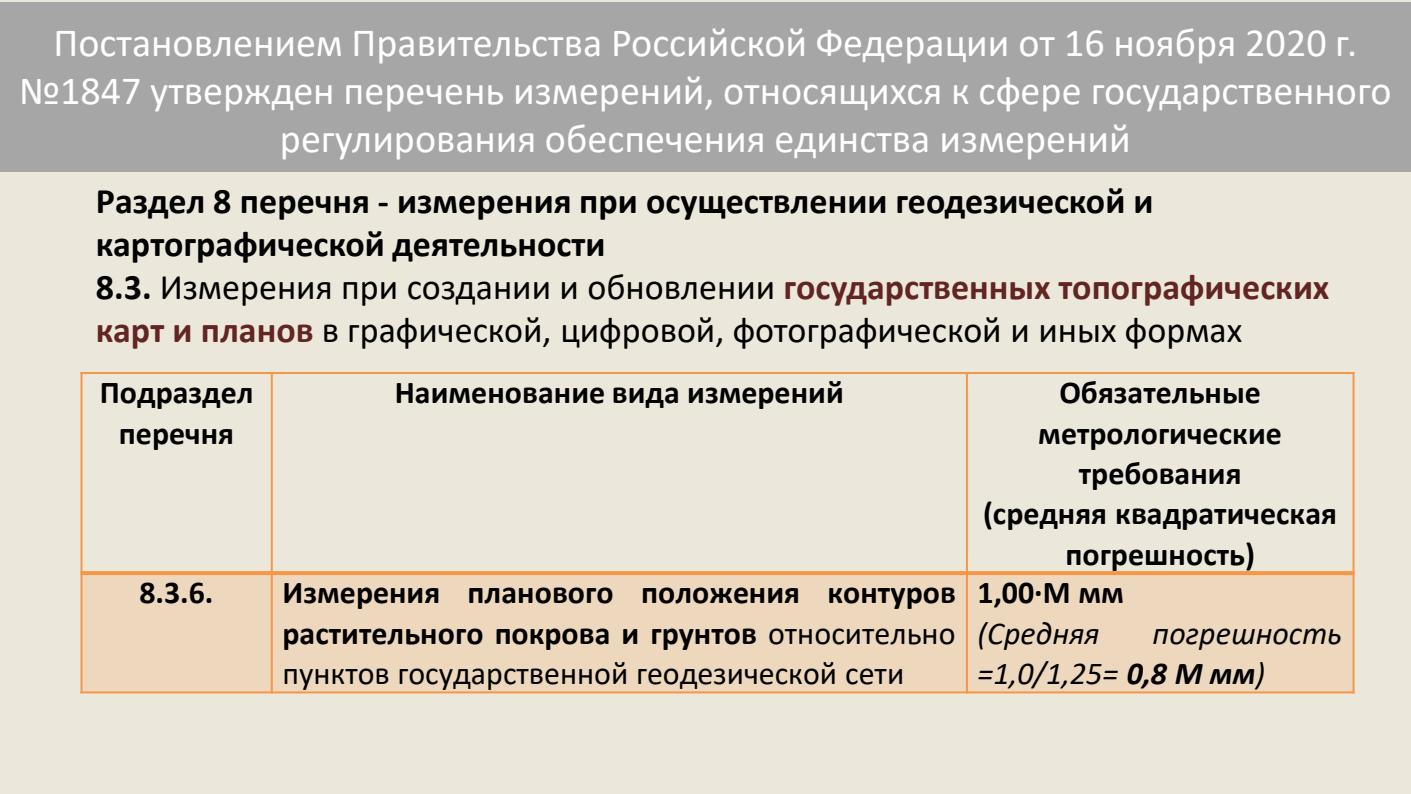
<style>
.page{position:relative;width:1411px;height:794px;background:#ebe8db}
.page>*{position:absolute;margin:0;border:0;box-sizing:border-box;transform-origin:0 0}
.t1{font:40px/48px "Calibri";color:#fff;text-align:center}
.t2{font:36px/43.2px "Calibri";color:#000}
.t3{font:700 36px/43.2px "Calibri";color:#000}
.t4{font:700 32px/40.4px "Calibri";color:#000;text-align:center}
.t5{font:italic 32px/40.4px "Calibri";color:#000}
.s1{font-weight:700}
.s2{font-weight:700;color:#632523}
.s3{font-weight:400}
</style>
<div class="page">
<div style="left:0;top:2px;width:1411px;height:62px;background:#a6a6a6"></div>
<div style="left:0;top:12px;width:1411px;height:160px;background:#a6a6a6"></div>
<div style="left:82px;top:573px;width:190px;height:119px;background:#edd7bd"></div>
<div style="left:272px;top:573px;width:695px;height:119px;background:#edd7bd"></div>
<div style="left:967px;top:573px;width:387px;height:119px;background:#edd7bd"></div>
<hr style="left:271px;top:372px;width:2px;height:321px;background:#f79646">
<hr style="left:966px;top:372px;width:2px;height:321px;background:#f79646">
<hr style="left:80px;top:571px;width:1274px;height:4px;background:#f79646">
<hr style="left:80px;top:372px;width:2px;height:321px;background:#f79646">
<hr style="left:1352px;top:372px;width:2px;height:321px;background:#f79646">
<hr style="left:80px;top:372px;width:1274px;height:2px;background:#f79646">
<hr style="left:80px;top:691px;width:1274px;height:2px;background:#f79646">
<p class="t1" style="left:19px;top:18px;width:1374px">Постановлением Правительства Российской Федерации от 16 ноября 2020 г. №1847 утвержден перечень измерений, относящихся к сфере государственного регулирования обеспечения единства измерений</p>
<p class="t3" style="left:96px;top:178px;width:1059px">Раздел 8 перечня - измерения при осуществлении геодезической и картографической деятельности</p>
<p class="t2" style="left:96px;top:264px;width:1235px"><span class="s1">8.3.</span> Измерения при создании и обновлении <span class="s2">государственных топографических карт и планов</span> в графической, цифровой, фотографической и иных формах</p>
<p class="t4" style="left:100px;top:372px;width:155px">Подраздел</p>
<p class="t4" style="left:119px;top:412px;width:117px">перечня</p>
<p class="t4" style="left:395px;top:372px;width:451px">Наименование вида измерений</p>
<p class="t4" style="left:1038px;top:372px;width:245px">Обязательные метрологические требования</p>
<p class="t4" style="left:983px;top:493px;width:356px">(средняя квадратическая погрешность)</p>
<p class="t4" style="left:139px;top:572px;width:76px">8.3.6.</p>
<p class="t4" style="left:282px;top:572px;width:675px;text-align:justify">Измерения планового положения контуров растительного покрова и грунтов <span class="s3">относительно пунктов государственной геодезической сети</span></p>
<p class="t4" style="left:978px;top:572px;width:148px">1,00·М мм</p>
<p class="t5" style="left:978px;top:611px;width:123px">(Средняя</p>
<p class="t5" style="left:978px;top:611px;width:366px;text-indent:175px">погрешность =1,0/1,25= <span class="s1">0,8 М мм</span>)</p>
</div>
